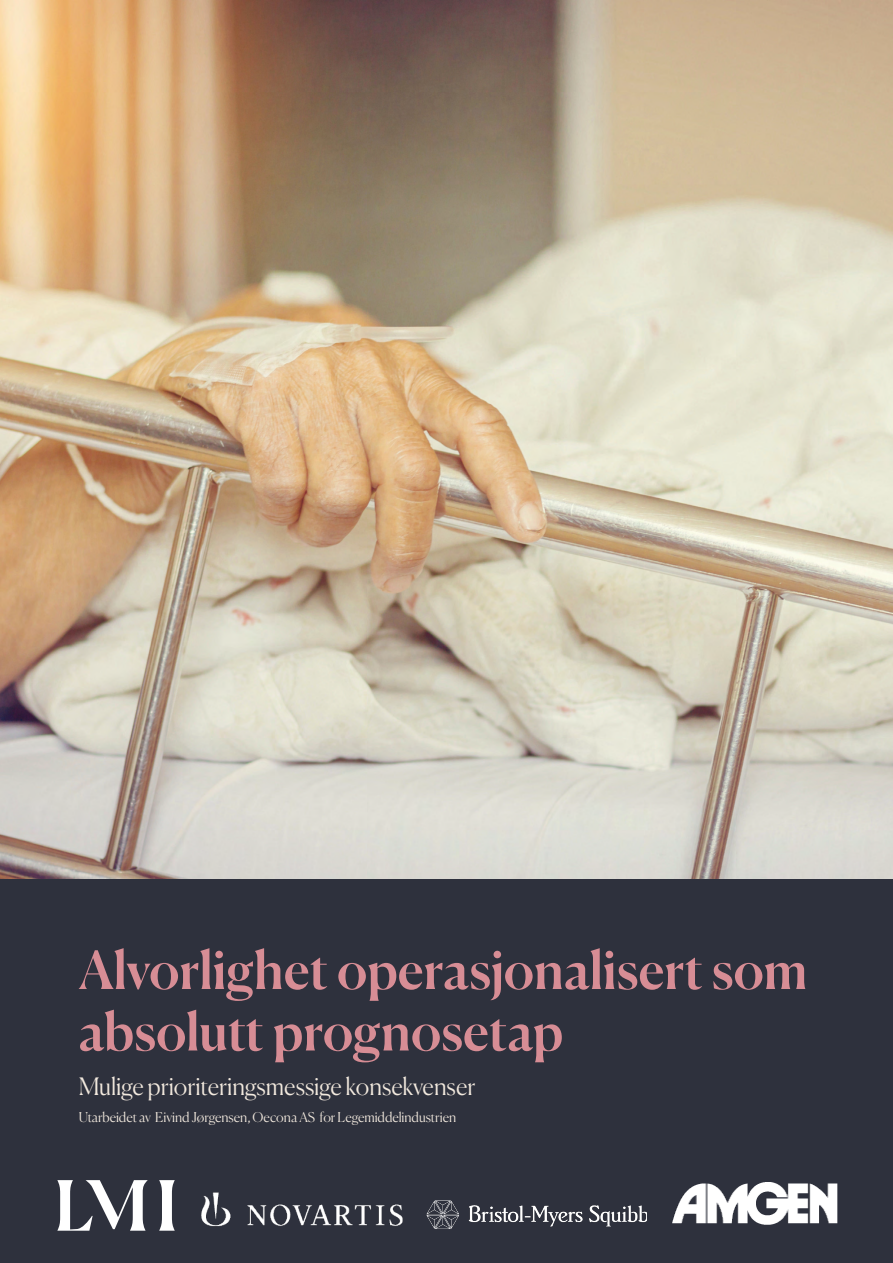
<style>
.page{position:relative;width:893px;height:1263px;background:#fff}
.page>*{position:absolute;margin:0;border:0;box-sizing:border-box;transform-origin:0 0}
.t1{font:500 52.5px/61.5px "Canela";color:#d78d95}
.t2{font:300 24px "Canela";letter-spacing:-.005em;color:#f2e9de}
.t3{font:300 13.5px "Canela";letter-spacing:-.005em;color:#f2e9de}
</style>
<div class="page">
<div style="left:0;top:791px;width:893px;height:472px;background:#2e313d"></div>
<img style="left:0;top:0;width:893px;height:878px">
<svg style="left:159px;top:1180px;width:16px;height:51px"></svg>
<svg style="left:57px;top:1180px;width:91px;height:51px"></svg>
<img style="left:201px;top:1192px;width:202px;height:35px">
<img style="left:426px;top:1200px;width:221px;height:29px">
<img style="left:672px;top:1182px;width:166px;height:43px">
<h1 class="t1" style="left:79px;top:935px;width:730px">Alvorlighet operasjonalisert som absolutt prognosetap</h1>
<h2 class="t2" style="left:79px;top:1067px;width:398px">Mulige prioriteringsmessige konsekvenser</h2>
<p class="t3" style="left:79px;top:1107px;width:379px">Utarbeidet av Eivind Jørgensen, Oecona AS for Legemiddelindustrien</p>
</div>
